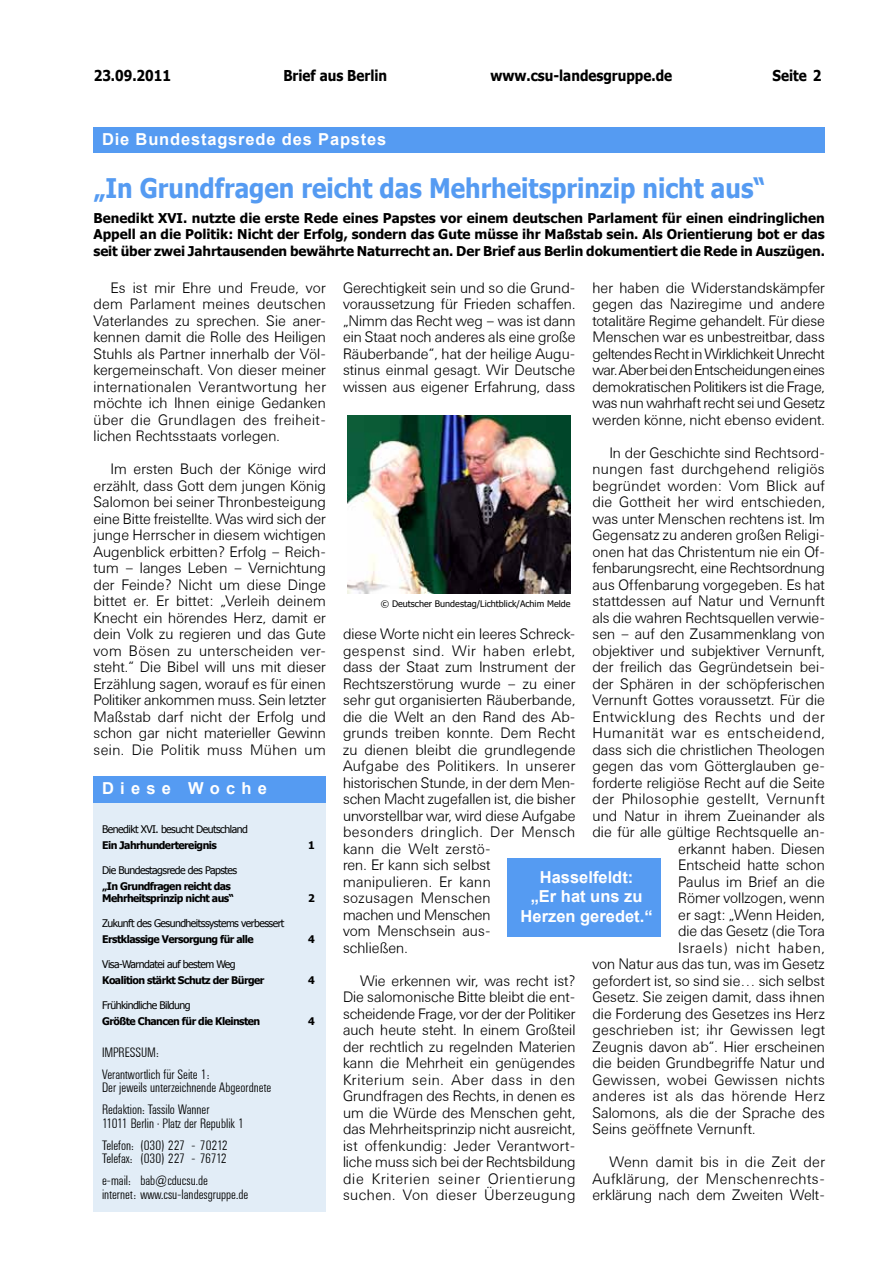
<style>
.page{position:relative;width:893px;height:1263px;background:#fff}
.page>*{position:absolute;margin:0;border:0;box-sizing:border-box;transform-origin:0 0}
.t1{font:700 27px "Tahoma";color:#559bf2;scale:.9 1}
.t2{font:700 16.5px/19.5px "Arial";color:#fff;text-align:center}
.t3{font:700 16.5px "Arial";letter-spacing:.05em;color:#fff}
.t4{font:300 15px/16.5px "Univers BSK";color:#000;text-align:justify}
.t5{font:300 15px "Univers BSK";letter-spacing:.02em;color:#000}
.t6{font:700 15px "Tahoma";color:#000;scale:.9 1}
.t7{font:300 15px "Univers BSK";letter-spacing:.03em;color:#000}
.t8{font:300 15px "Univers BSK";letter-spacing:.04em;color:#000}
.t9{font:300 15px "Univers BSK";letter-spacing:.025em;color:#000}
.t10{font:300 15px "Univers BSK";letter-spacing:.035em;color:#000}
.t11{font:300 15px "Univers BSK";letter-spacing:.045em;color:#000}
.t12{font:700 13.5px/16.5px "Tahoma";letter-spacing:-.005em;color:#000;text-align:justify}
.t13{font:300 13.5px/22px "Univers Condensed BSK";color:#000}
.t14{font:700 10.5px/12px "Tahoma";letter-spacing:-.05em;color:#000}
.t15{font:10.5px "Tahoma";letter-spacing:-.05em;color:#000}
.t16{font:9px "Tahoma";color:#000}
</style>
<div class="page">
<div style="left:94px;top:785px;width:232px;height:426px;background:#e2edf7"></div>
<div style="left:94px;top:776px;width:232px;height:27px;background:#559bf2"></div>
<div style="left:94px;top:127px;width:731px;height:26px;background:#559bf2"></div>
<div style="left:508px;top:858px;width:153px;height:78px;background:#559bf2"></div>
<img style="left:348px;top:416px;width:223px;height:177px">
<p class="t6" style="left:94px;top:65px;width:87px">23.09.2011</p>
<p class="t6" style="left:283px;top:65px;width:117px">Brief aus Berlin</p>
<p class="t6" style="left:490px;top:65px;width:203px">www.csu-landesgruppe.de</p>
<p class="t6" style="left:772px;top:65px;width:56px">Seite 2</p>
<p class="t3" style="left:102px;top:128px;width:286px">Die Bundestagsrede des Papstes</p>
<h1 class="t1" style="left:94px;top:169px;width:748px">„In Grundfragen reicht das Mehrheitsprinzip nicht aus“</h1>
<p class="t12" style="left:94px;top:209px;width:733px">Benedikt XVI. nutzte die erste Rede eines Papstes vor einem deutschen Parlament für einen eindringlichen Appell an die Politik: Nicht der Erfolg, sondern das Gute müsse ihr Maßstab sein. Als Orientierung bot er das seit über zwei Jahrtausenden bewährte Naturrecht an. Der Brief aus Berlin dokumentiert die Rede in Auszügen.</p>
<p class="t4" style="left:94px;top:279px;width:234px;text-indent:17px">Es ist mir Ehre und Freude, vor dem Parlament meines deutschen Vaterlandes zu sprechen. Sie aner&shy;kennen damit die Rolle des Heiligen Stuhls als Partner innerhalb der Völ&shy;kergemeinschaft. Von dieser meiner internationalen Verantwortung her möchte ich Ihnen einige Gedanken über die Grundlagen des freiheit&shy;lichen Rechtsstaats vorlegen.</p>
<p class="t4" style="left:94px;top:461px;width:234px;text-indent:17px">Im ersten Buch der Könige wird erzählt, dass Gott dem jungen König Salomon bei seiner Thronbesteigung eine Bitte freistellte. Was wird sich der junge Herrscher in diesem wichtigen Augenblick erbitten? Erfolg – Reich&shy;tum – langes Leben – Vernichtung der Feinde? Nicht um diese Dinge bittet er. Er bittet: „Verleih deinem Knecht ein hörendes Herz, damit er dein Volk zu regieren und das Gute vom Bösen zu unterscheiden ver&shy;steht.“ Die Bibel will uns mit dieser Erzählung sagen, worauf es für einen Politiker ankommen muss. Sein letzter Maßstab darf nicht der Erfolg und schon gar nicht materieller Gewinn sein. Die Politik muss Mühen um</p>
<p class="t4" style="left:343px;top:279px;width:234px">Gerechtigkeit sein und so die Grund&shy;voraussetzung für Frieden schaffen. „Nimm das Recht weg – was ist dann ein Staat noch anderes als eine große Räuberbande“, hat der heilige Augu&shy;stinus einmal gesagt. Wir Deutsche wissen aus eigener Erfahrung, dass</p>
<p class="t4" style="left:592px;top:279px;width:234px">her haben die Widerstandskämpfer gegen das Naziregime und andere totalitäre Regime gehandelt. Für diese Menschen war es unbestreitbar, dass geltendes Recht in Wirklichkeit Unrecht war. Aber bei den Entscheidungen eines demokratischen Politikers ist die Frage, was nun wahrhaft recht sei und Gesetz werden könne, nicht ebenso evident.</p>
<p class="t4" style="left:609px;top:444px;width:217px">In der Geschichte sind Rechtsord-</p>
<p class="t5" style="left:592px;top:461px;width:234px">nungen fast durchgehend religiös</p>
<p class="t5" style="left:592px;top:477px;width:234px">begründet worden: Vom Blick auf</p>
<p class="t4" style="left:592px;top:494px;width:234px">die Gottheit her wird entschieden,</p>
<p class="t4" style="left:592px;top:510px;width:234px">was unter Menschen rechtens ist. Im</p>
<p class="t4" style="left:592px;top:527px;width:234px">Gegensatz zu anderen großen Religi-</p>
<p class="t4" style="left:592px;top:543px;width:234px">onen hat das Christentum nie ein Of-</p>
<p class="t4" style="left:592px;top:560px;width:234px">fenbarungsrecht, eine Rechtsordnung</p>
<p class="t4" style="left:592px;top:576px;width:234px">aus Offenbarung vorgegeben. Es hat</p>
<p class="t4" style="left:592px;top:593px;width:234px">stattdessen auf Natur und Vernunft</p>
<p class="t4" style="left:592px;top:609px;width:234px">als die wahren Rechtsquellen verwie-</p>
<p class="t4" style="left:592px;top:626px;width:234px">sen – auf den Zusammenklang von</p>
<p class="t4" style="left:592px;top:642px;width:234px">objektiver und subjektiver Vernunft,</p>
<p class="t4" style="left:592px;top:659px;width:234px">der freilich das Gegründetsein bei-</p>
<p class="t4" style="left:592px;top:675px;width:234px">der Sphären in der schöpferischen</p>
<p class="t4" style="left:592px;top:692px;width:234px">Vernunft Gottes voraussetzt. Für die</p>
<p class="t10" style="left:592px;top:708px;width:234px">Entwicklung des Rechts und der</p>
<p class="t8" style="left:592px;top:725px;width:234px">Humanität war es entscheidend,</p>
<p class="t4" style="left:592px;top:741px;width:234px">dass sich die christlichen Theologen</p>
<p class="t4" style="left:592px;top:758px;width:234px">gegen das vom Götterglauben ge-</p>
<p class="t4" style="left:592px;top:774px;width:234px">forderte religiöse Recht auf die Seite</p>
<p class="t7" style="left:592px;top:791px;width:234px">der Philosophie gestellt, Vernunft</p>
<p class="t4" style="left:592px;top:807px;width:234px">und Natur in ihrem Zueinander als</p>
<p class="t4" style="left:592px;top:824px;width:234px">die für alle gültige Rechtsquelle an-</p>
<p class="t4" style="left:678px;top:840px;width:148px">erkannt haben. Diesen</p>
<p class="t4" style="left:678px;top:857px;width:148px">Entscheid hatte schon</p>
<p class="t4" style="left:678px;top:873px;width:148px">Paulus im Brief an die</p>
<p class="t4" style="left:678px;top:890px;width:148px">Römer vollzogen, wenn</p>
<p class="t4" style="left:678px;top:906px;width:148px">er sagt: „Wenn Heiden,</p>
<p class="t4" style="left:678px;top:923px;width:148px">die das Gesetz (die Tora</p>
<p class="t11" style="left:678px;top:939px;width:148px">Israels) nicht haben,</p>
<p class="t4" style="left:592px;top:956px;width:234px">von Natur aus das tun, was im Gesetz</p>
<p class="t4" style="left:592px;top:972px;width:234px">gefordert ist, so sind sie… sich selbst</p>
<p class="t4" style="left:592px;top:989px;width:234px">Gesetz. Sie zeigen damit, dass ihnen</p>
<p class="t4" style="left:592px;top:1005px;width:234px">die Forderung des Gesetzes ins Herz</p>
<p class="t4" style="left:592px;top:1022px;width:234px">geschrieben ist; ihr Gewissen legt</p>
<p class="t4" style="left:592px;top:1038px;width:234px">Zeugnis davon ab“. Hier erscheinen</p>
<p class="t4" style="left:592px;top:1055px;width:234px">die beiden Grundbegriffe Natur und</p>
<p class="t5" style="left:592px;top:1071px;width:234px">Gewissen, wobei Gewissen nichts</p>
<p class="t9" style="left:592px;top:1088px;width:234px">anderes ist als das hörende Herz</p>
<p class="t4" style="left:592px;top:1104px;width:234px">Salomons, als die der Sprache des</p>
<p class="t4" style="left:592px;top:1121px;width:165px">Seins geöffnete Vernunft.</p>
<p class="t4" style="left:592px;top:1154px;width:234px;text-indent:17px">Wenn damit bis in die Zeit der Aufklärung, der Menschenrechts&shy;erklärung nach dem Zweiten Welt-</p>
<p class="t16" style="left:381px;top:597px;width:191px">© Deutscher Bundestag/Lichtblick/Achim Melde</p>
<p class="t4" style="left:343px;top:626px;width:234px;text-align:left">diese Worte nicht ein leeres Schreck&shy;gespenst sind. Wir haben erlebt, dass der Staat zum Instrument der<br>Rechtszerstörung wurde – zu einer sehr gut organisierten Räuberbande, die die Welt an den Rand des Ab&shy;grunds treiben konnte. Dem Recht zu dienen bleibt die grundlegende<br>Aufgabe des Politikers. In unserer historischen Stunde, in der dem Men&shy;schen Macht zugefallen ist, die bisher unvorstellbar war, wird diese Aufgabe besonders dringlich. Der Mensch kann die Welt zerstö-<br>ren. Er kann sich selbst manipulieren. Er kann<br>sozusagen Menschen<br>machen und Menschen<br>vom Menschsein aus-<br>schließen.</p>
<p class="t4" style="left:343px;top:972px;width:234px;text-indent:17px">Wie erkennen wir, was recht ist?<br>Die salomonische Bitte bleibt die ent&shy;scheidende Frage, vor der der Politiker auch heute steht. In einem Großteil der rechtlich zu regelnden Materien kann die Mehrheit ein genügendes Kriterium sein. Aber dass in den Grundfragen des Rechts, in denen es um die Würde des Menschen geht, das Mehrheitsprinzip nicht ausreicht, ist offenkundig: Jeder Verantwort&shy;liche muss sich bei der Rechtsbildung die Kriterien seiner Orientierung suchen. Von dieser Überzeugung</p>
<p class="t2" style="left:102px;top:779px;width:167px">D i e s e W o c h e</p>
<p class="t15" style="left:102px;top:822px;width:147px">Benedikt XVI. besucht Deutschland</p>
<p class="t14" style="left:102px;top:838px;width:116px">Ein Jahrhundertereignis</p>
<p class="t14" style="left:308px;top:838px;width:8px">1</p>
<p class="t15" style="left:102px;top:863px;width:136px">Die Bundestagsrede des Papstes</p>
<p class="t14" style="left:102px;top:879px;width:133px">„In Grundfragen reicht das<br>Mehrheitsprinzip nicht aus“</p>
<p class="t2" style="left:521px;top:868px;width:134px">Hasselfeldt:<br>„Er hat uns zu<br>Herzen geredet.“</p>
<p class="t14" style="left:308px;top:891px;width:8px">2</p>
<p class="t15" style="left:102px;top:916px;width:184px">Zukunft des Gesundheitssystems verbessert</p>
<p class="t14" style="left:102px;top:932px;width:153px">Erstklassige Versorgung für alle</p>
<p class="t14" style="left:308px;top:932px;width:8px">4</p>
<p class="t15" style="left:102px;top:957px;width:135px">Visa-Warndatei auf bestem Weg</p>
<p class="t14" style="left:102px;top:973px;width:164px">Koalition stärkt Schutz der Bürger</p>
<p class="t14" style="left:308px;top:973px;width:8px">4</p>
<p class="t15" style="left:102px;top:998px;width:90px">Frühkindliche Bildung</p>
<p class="t14" style="left:102px;top:1015px;width:160px">Größte Chancen für die Kleinsten</p>
<p class="t14" style="left:308px;top:1015px;width:8px">4</p>
<p class="t13" style="left:102px;top:1041px;width:109px">IMPRESSUM:<br>Verantwortlich für Seite 1:</p>
<p class="t13" style="left:102px;top:1077px;width:171px">Der jeweils unterzeichnende Abgeordnete<br>Redaktion: Tassilo Wanner</p>
<p class="t13" style="left:102px;top:1112px;width:144px">11011 Berlin · Platz der Republik 1<br>Telefon: (030) 227 - 70212</p>
<p class="t13" style="left:102px;top:1148px;width:126px">Telefax: (030) 227 - 76712 e-mail: bab@cducsu.de</p>
<p class="t13" style="left:102px;top:1183px;width:148px">internet: www.csu-landesgruppe.de</p>
</div>
